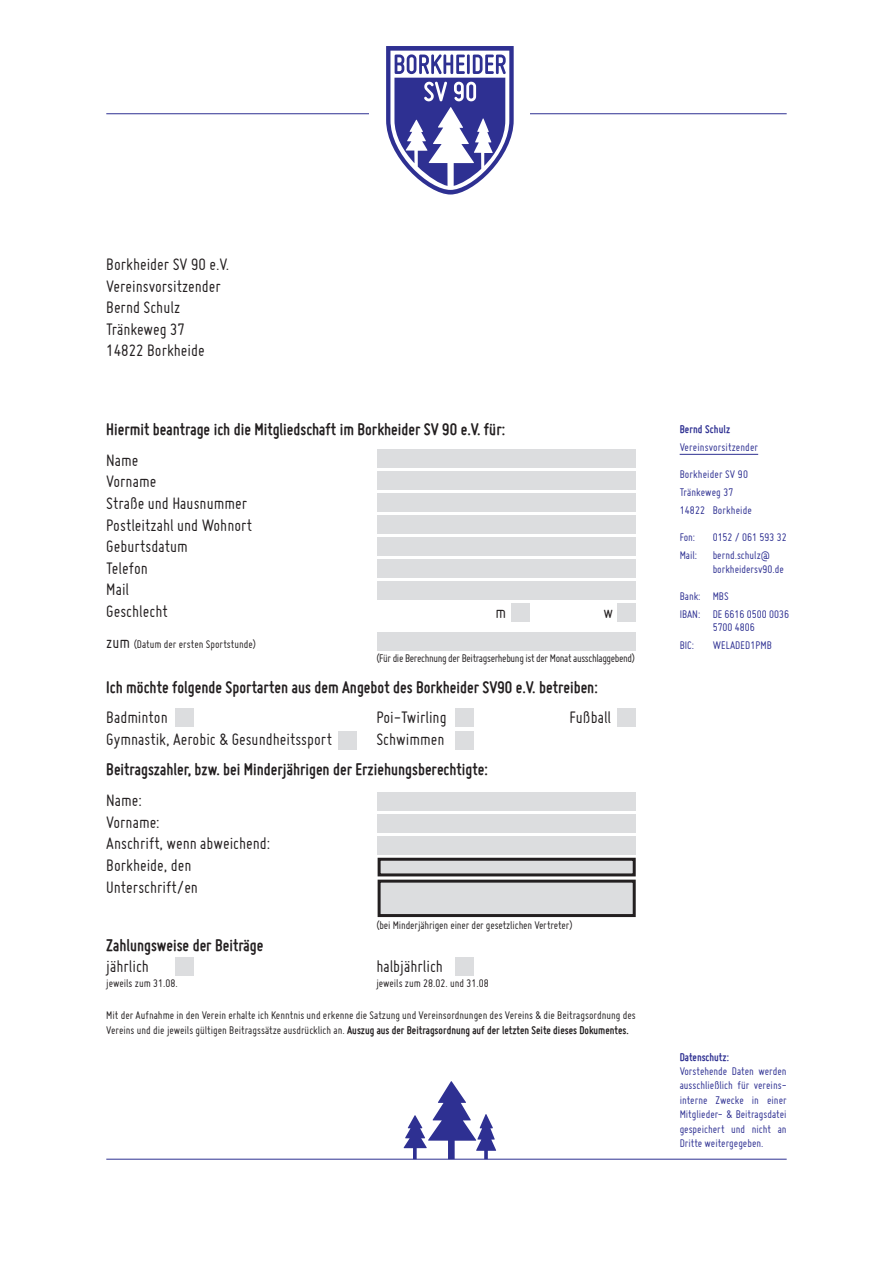
<style>
.page{position:relative;width:893px;height:1263px;background:#fff}
.page>*{position:absolute;margin:0;border:0;box-sizing:border-box;transform-origin:0 0}
.t1{font:18px/21.6px "Miso";color:#231f20}
.t2{font:700 18px "Miso";color:#231f20}
.t3{font:12px/14.4px "Miso";color:#231f20}
.t4{font:12px/14.4px "Miso";color:#2e3092}
.t5{font:12px "Miso";letter-spacing:-.03em;color:#231f20}
.t6{font:700 12px "Miso";color:#2e3092}
.s1{font-size:18px}
.s2{font-weight:700}
</style>
<div class="page">
<div style="left:378px;top:449px;width:258px;height:19px;background:#dcdddf"></div>
<div style="left:378px;top:471px;width:258px;height:19px;background:#dcdddf"></div>
<div style="left:378px;top:493px;width:258px;height:19px;background:#dcdddf"></div>
<div style="left:378px;top:515px;width:258px;height:19px;background:#dcdddf"></div>
<div style="left:378px;top:537px;width:258px;height:19px;background:#dcdddf"></div>
<div style="left:378px;top:792px;width:258px;height:19px;background:#dcdddf"></div>
<div style="left:378px;top:559px;width:258px;height:19px;background:#dcdddf"></div>
<div style="left:378px;top:814px;width:258px;height:19px;background:#dcdddf"></div>
<div style="left:378px;top:581px;width:258px;height:19px;background:#dcdddf"></div>
<div style="left:378px;top:836px;width:258px;height:18px;background:#dcdddf"></div>
<div style="left:379px;top:859px;width:255px;height:16px;background:#dcdddf"></div>
<div style="left:378px;top:858px;width:258px;height:18px;border:3px solid #231f20"></div>
<div style="left:379px;top:881px;width:255px;height:34px;background:#dcdddf"></div>
<div style="left:378px;top:880px;width:258px;height:37px;border:3px solid #231f20"></div>
<div style="left:378px;top:632px;width:258px;height:19px;background:#dcdddf"></div>
<div style="left:617px;top:708px;width:19px;height:19px;background:#dcdddf"></div>
<div style="left:617px;top:603px;width:19px;height:18px;background:#dcdddf"></div>
<div style="left:511px;top:603px;width:19px;height:18px;background:#dcdddf"></div>
<div style="left:455px;top:957px;width:19px;height:19px;background:#dcdddf"></div>
<div style="left:455px;top:708px;width:19px;height:19px;background:#dcdddf"></div>
<div style="left:175px;top:708px;width:18px;height:19px;background:#dcdddf"></div>
<div style="left:175px;top:957px;width:18px;height:19px;background:#dcdddf"></div>
<div style="left:455px;top:731px;width:19px;height:18px;background:#dcdddf"></div>
<div style="left:338px;top:731px;width:19px;height:18px;background:#dcdddf"></div>
<hr style="left:106px;top:1159px;width:681px;height:1px;background:#2e3092">
<svg style="left:404px;top:1081px;width:92px;height:78px"></svg>
<hr style="left:106px;top:113px;width:681px;height:1px;background:#2e3092">
<div style="left:369px;top:31px;width:161px;height:179px;background:#fff"></div>
<svg style="left:386px;top:46px;width:128px;height:149px"></svg>
<hr style="left:680px;top:454px;width:78px;height:1px;background:#2e3092">
<h1 class="t1" style="left:106px;top:253px;width:125px">Borkheider SV 90 e.V.<br>Vereinsvorsitzender<br>Bernd Schulz<br>Tränkeweg 37<br>14822 Borkheide</h1>
<h1 class="t2" style="left:106px;top:419px;width:400px">Hiermit beantrage ich die Mitgliedschaft im Borkheider SV 90 e.V. für:</h1>
<h1 class="t1" style="left:106px;top:449px;width:147px">Name<br>Vorname<br>Straße und Hausnummer<br>Postleitzahl und Wohnort<br>Geburtsdatum<br>Telefon<br>Mail<br>Geschlecht</h1>
<p class="t3" style="left:106px;top:636px;width:151px"><span class="s1">zum</span> (Datum der ersten Sportstunde)</p>
<p class="t5" style="left:376px;top:652px;width:260px">(Für die Berechnung der Beitragserhebung ist der Monat ausschlaggebend)</p>
<h1 class="t2" style="left:106px;top:677px;width:493px">Ich möchte folgende Sportarten aus dem Angebot des Borkheider SV90 e.V. betreiben:</h1>
<h1 class="t1" style="left:106px;top:706px;width:63px">Badminton</h1>
<h1 class="t1" style="left:376px;top:706px;width:72px">Poi-Twirling</h1>
<h1 class="t1" style="left:569px;top:706px;width:43px">Fußball</h1>
<h1 class="t1" style="left:106px;top:728px;width:227px">Gymnastik, Aerobic &amp; Gesundheitssport</h1>
<h1 class="t1" style="left:376px;top:728px;width:70px">Schwimmen</h1>
<h1 class="t2" style="left:106px;top:759px;width:383px">Beitragszahler, bzw. bei Minderjährigen der Erziehungsberechtigte:</h1>
<h1 class="t1" style="left:106px;top:789px;width:166px">Name:<br>Vorname:<br>Anschrift, wenn abweichend:<br>Borkheide, den<br>Unterschrift/en</h1>
<p class="t3" style="left:376px;top:918px;width:198px">(bei Minderjährigen einer der gesetzlichen Vertreter)</p>
<h1 class="t2" style="left:106px;top:935px;width:159px">Zahlungsweise der Beiträge</h1>
<h1 class="t1" style="left:106px;top:955px;width:44px">jährlich</h1>
<h1 class="t1" style="left:376px;top:955px;width:68px">halbjährlich</h1>
<p class="t3" style="left:106px;top:975px;width:73px">jeweils zum 31.08.</p>
<p class="t3" style="left:376px;top:975px;width:114px">jeweils zum 28.02. und 31.08</p>
<p class="t3" style="left:106px;top:1008px;width:531px">Mit der Aufnahme in den Verein erhalte ich Kenntnis und erkenne die Satzung und Vereinsordnungen des Vereins &amp; die Beitragsordnung des<br>Vereins und die jeweils gültigen Beitragssätze ausdrücklich an. <span class="s2">Auszug aus der Beitragsordnung auf der letzten Seite dieses Dokumentes.</span></p>
<h1 class="t1" style="left:495px;top:601px;width:12px">m</h1>
<h1 class="t1" style="left:603px;top:601px;width:11px">w</h1>
<p class="t6" style="left:680px;top:423px;width:52px">Bernd Schulz</p>
<p class="t4" style="left:680px;top:440px;width:80px">Vereinsvorsitzender</p>
<p class="t4" style="left:680px;top:465px;width:74px;line-height:18px">Borkheider SV 90<br>Tränkeweg 37<br>14822 Borkheide</p>
<p class="t4" style="left:680px;top:530px;width:17px">Fon:</p>
<p class="t4" style="left:713px;top:530px;width:76px">0152 / 061 593 32</p>
<p class="t4" style="left:680px;top:548px;width:19px">Mail:</p>
<p class="t4" style="left:713px;top:549px;width:73px;line-height:13.5px">bernd.schulz@ borkheidersv90.de</p>
<p class="t4" style="left:680px;top:587px;width:111px;line-height:18px">Bank: MBS<br>IBAN: DE 6616 0500 0036</p>
<p class="t4" style="left:713px;top:620px;width:44px">5700 4806</p>
<p class="t4" style="left:680px;top:638px;width:16px">BIC:</p>
<p class="t4" style="left:713px;top:638px;width:61px">WELADED1PMB</p>
<p class="t6" style="left:680px;top:1050px;width:51px">Datenschutz:</p>
<p class="t4" style="left:680px;top:1064px;width:109px;text-align:justify">Vorstehende Daten werden ausschließlich für vereins&shy;interne Zwecke in einer Mitglieder- &amp; Beitragsdatei gespeichert und nicht an Dritte weitergegeben.</p>
</div>
